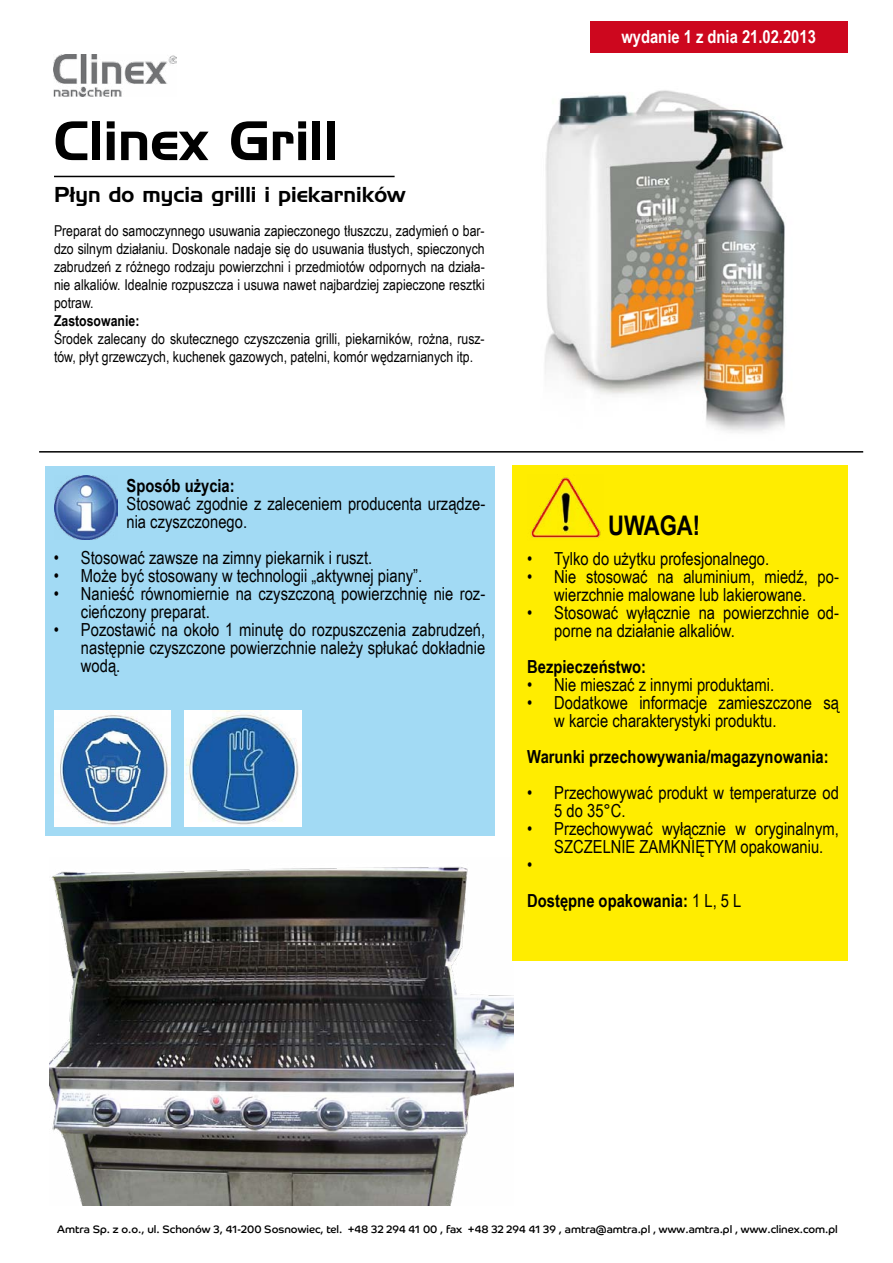
<style>
.page{position:relative;width:893px;height:1263px;background:#fff}
.page>*{position:absolute;margin:0;border:0;box-sizing:border-box;transform-origin:0 0}
.t1{font:54px "Grotesk Handel EE";color:#000}
.t2{font:700 27px "Arial Narrow";color:#000}
.t3{font:21px "Grotesk Handel EE";color:#000}
.t4{font:18px/18px "Arial Narrow";color:#000}
.t5{font:700 18px "Arial Narrow";color:#000}
.t6{font:700 18px "Arial Narrow";color:#fff}
.t7{font:15px/18px "Arial Narrow";color:#000;text-align:justify}
.t8{font:700 15px "Arial Narrow";color:#000}
.t9{font:10.8px "Co Headline";color:#000}
.s1{font-weight:400}
</style>
<div class="page">
<div style="left:45px;top:466px;width:450px;height:370px;background:#a2daf4"></div>
<div style="left:513px;top:466px;width:335px;height:495px;background:#ffed00"></div>
<img style="left:545px;top:90px;width:240px;height:342px">
<img style="left:54px;top:475px;width:64px;height:64px">
<img style="left:531px;top:477px;width:70px;height:61px">
<img style="left:53px;top:54px;width:123px;height:42px">
<hr style="left:39px;top:451px;width:824px;height:2px;background:#000">
<hr style="left:54px;top:176px;width:341px;height:1px;background:#000">
<div style="left:590px;top:21px;width:257px;height:32px;background:#cd071e"></div>
<img style="left:54px;top:710px;width:116px;height:116px">
<img style="left:49px;top:858px;width:464px;height:348px">
<img style="left:185px;top:710px;width:116px;height:117px">
<h1 class="t1" style="left:54px;top:108px;width:285px">Clinex Grill</h1>
<p class="t3" style="left:54px;top:182px;width:353px">Płyn do mycia grilli i piekarników</p>
<p class="t7" style="left:54px;top:221px;width:432px">Preparat do samoczynnego usuwania zapieczonego tłuszczu, zadymień o bar&shy;dzo silnym działaniu. Doskonale nadaje się do usuwania tłustych, spieczonych zabrudzeń z różnego rodzaju powierzchni i przedmiotów odpornych na działa&shy;nie alkaliów. Idealnie rozpuszcza i usuwa nawet najbardziej zapieczone resztki potraw.</p>
<p class="t8" style="left:54px;top:309px;width:87px">Zastosowanie:</p>
<p class="t7" style="left:54px;top:329px;width:432px">Środek zalecany do skutecznego czyszczenia grilli, piekarników, rożna, rusz&shy;tów, płyt grzewczych, kuchenek gazowych, patelni, komór wędzarnianych itp.</p>
<p class="t6" style="left:621px;top:23px;width:196px">wydanie 1 z dnia 21.02.2013</p>
<p class="t5" style="left:126px;top:472px;width:110px">Sposób użycia:</p>
<p class="t4" style="left:126px;top:494px;width:360px">Stosować zgodnie z zaleceniem producenta urządze&shy;nia czyszczonego.</p>
<p class="t4" style="left:54px;top:548px;width:320px">• Stosować zawsze na zimny piekarnik i ruszt.</p>
<p class="t4" style="left:54px;top:566px;width:370px">• Może być stosowany w technologii „aktywnej piany”.</p>
<p class="t4" style="left:81px;top:584px;width:406px;text-indent:-27px">• Nanieść równomiernie na czyszczoną powierzchnię nie roz&shy;cieńczony preparat.</p>
<p class="t4" style="left:81px;top:620px;width:406px;text-align:justify;text-indent:-27px">• Pozostawić na około 1 minutę do rozpuszczenia zabrudzeń, następnie czyszczone powierzchnie należy spłukać dokładnie wodą.</p>
<h2 class="t2" style="left:608px;top:505px;width:94px">UWAGA!</h2>
<p class="t4" style="left:527px;top:549px;width:243px">• Tylko do użytku profesjonalnego.</p>
<p class="t4" style="left:527px;top:567px;width:313px;text-align:center">• Nie stosować na aluminium, miedź, po&shy;wierzchnie malowane lub lakierowane.</p>
<p class="t4" style="left:554px;top:603px;width:286px;text-indent:-27px">• Stosować wyłącznie na powierzchnie od&shy;porne na działanie alkaliów.</p>
<p class="t5" style="left:527px;top:653px;width:120px">Bezpieczeństwo:</p>
<p class="t4" style="left:527px;top:675px;width:248px">• Nie mieszać z innymi produktami.</p>
<p class="t4" style="left:554px;top:693px;width:286px;text-indent:-27px">• Dodatkowe informacje zamieszczone są w karcie charakterystyki produktu.</p>
<p class="t5" style="left:527px;top:743px;width:303px">Warunki przechowywania/magazynowania:</p>
<p class="t4" style="left:554px;top:783px;width:286px;text-indent:-27px">• Przechowywać produkt w temperaturze od<br>5 do 35°C.</p>
<p class="t4" style="left:527px;top:819px;width:313px">• Przechowywać wyłącznie w oryginalnym,</p>
<p class="t4" style="left:554px;top:837px;width:271px">SZCZELNIE ZAMKNIĘTYM opakowaniu.</p>
<p class="t4" style="left:527px;top:855px;width:7px">•</p>
<p class="t5" style="left:527px;top:887px;width:216px">Dostępne opakowania: <span class="s1">1 L, 5 L</span></p>
<p class="t9" style="left:57px;top:1223px;width:782px">Amtra Sp. z o.o., ul. Schonów 3, 41-200 Sosnowiec, tel. +48 32 294 41 00 , fax +48 32 294 41 39 , amtra@amtra.pl , www.amtra.pl , www.clinex.com.pl</p>
</div>
